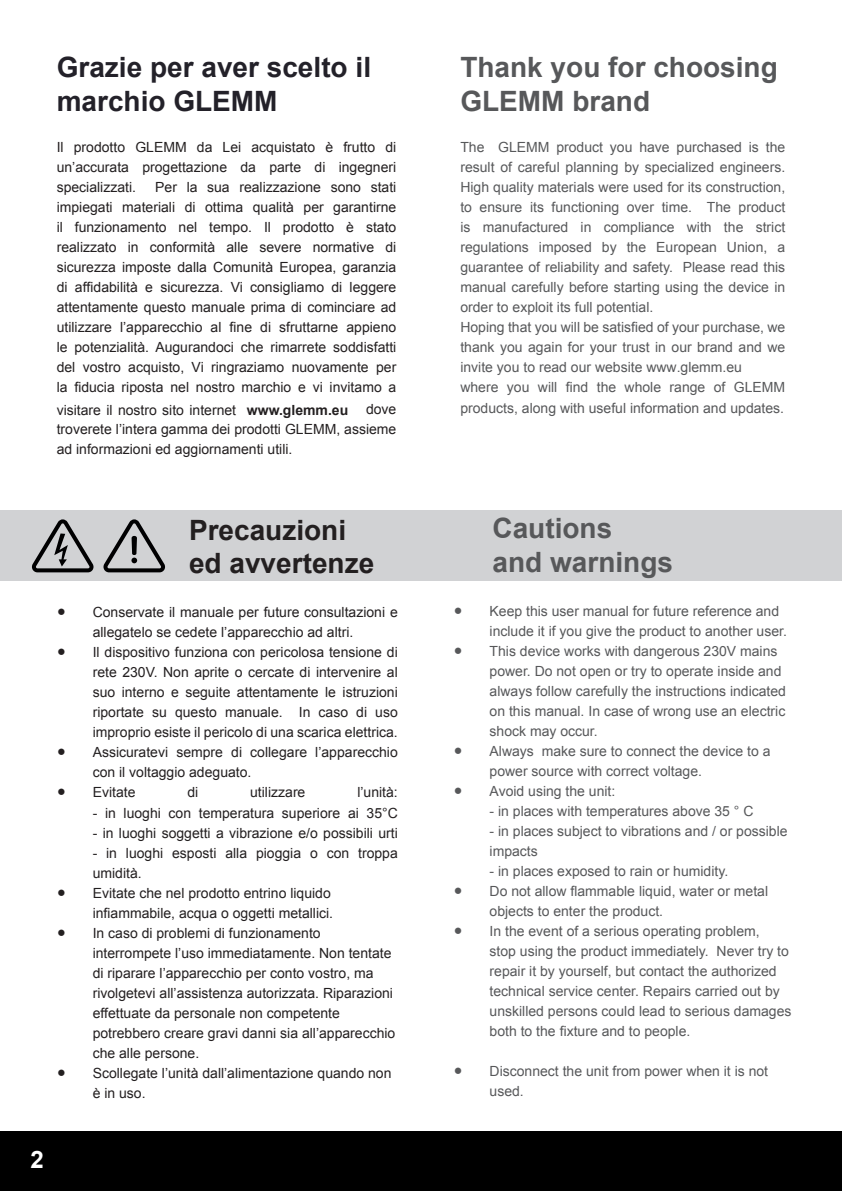
<style>
.page{position:relative;width:842px;height:1191px;background:#fff}
.page>*{position:absolute;margin:0;border:0;box-sizing:border-box;transform-origin:0 0}
.t1{font:700 28px/33.6px "Arial";color:#57585a}
.t2{font:700 28px/33.6px "Arial";color:#232129}
.t3{font:700 28px/33.6px "Arial";color:#231f20}
.t4{font:700 24px "Arial";color:#fff}
.t5{font:14px/20px "Arial";color:#231f20}
.t6{font:14px/20px "Arial";color:#57585a}
.s1{font-weight:700}
.s2{font-family:"Minion Pro";font-size:24px}
</style>
<div class="page">
<div style="left:0;top:1131px;width:842px;height:60px;background:#000"></div>
<div style="left:0;top:510px;width:842px;height:71px;background:#d1d2d4"></div>
<svg style="left:103px;top:519px;width:62px;height:53px"></svg>
<svg style="left:32px;top:519px;width:62px;height:53px"></svg>
<h1 class="t2" style="left:57px;top:51px;width:316px">Grazie per aver scelto il marchio GLEMM</h1>
<p class="t5" style="left:57px;top:137px;width:341px;text-align:justify">Il prodotto GLEMM da Lei acquistato è frutto di un’accurata progettazione da parte di ingegneri specializzati.</p>
<p class="t5" style="left:57px;top:177px;width:341px;text-align:justify;text-indent:99px">Per la sua realizzazione sono stati impiegati materiali di ottima qualità per garantirne il funzionamento nel tempo. Il prodotto è stato realizzato in conformità alle severe normative di sicurezza imposte dalla Comunità Europea, garanzia di affidabilità e sicurezza. Vi consigliamo di leggere attentamente questo manuale prima di cominciare ad utilizzare l’apparecchio al fine di sfruttarne appieno le potenzialità. Augurandoci che rimarrete soddisfatti del vostro acquisto, Vi ringraziamo nuovamente per la fiducia riposta nel nostro marchio e vi invitamo a</p>
<p class="t5" style="left:57px;top:399px;width:293px">visitare il nostro sito internet <span class="s1">www.glemm.eu</span></p>
<p class="t5" style="left:57px;top:399px;width:341px;text-align:justify;text-indent:309px">dove troverete l’intera gamma dei prodotti GLEMM, assieme ad informazioni ed aggiornamenti utili.</p>
<h1 class="t3" style="left:189px;top:513px;width:187px">Precauzioni ed avvertenze</h1>
<p class="t5" style="left:93px;top:602px;width:307px;text-indent:-36px"><span class="s2">•</span> Conservate il manuale per future consultazioni e allegatelo se cedete l’apparecchio ad altri.</p>
<p class="t5" style="left:93px;top:642px;width:307px;text-align:justify;text-indent:-36px"><span class="s2">•</span> Il dispositivo funziona con pericolosa tensione di rete 230V. Non aprite o cercate di intervenire al suo interno e seguite attentamente le istruzioni riportate su questo manuale. In caso di uso improprio esiste il pericolo di una scarica elettrica.</p>
<p class="t5" style="left:93px;top:742px;width:307px;text-indent:-36px"><span class="s2">•</span> Assicuratevi sempre di collegare l’apparecchio con il voltaggio adeguato.</p>
<p class="t5" style="left:57px;top:782px;width:80px"><span class="s2">•</span> Evitate</p>
<p class="t5" style="left:187px;top:782px;width:12px">di</p>
<p class="t5" style="left:250px;top:782px;width:57px">utilizzare</p>
<p class="t5" style="left:357px;top:782px;width:42px">l’unità:</p>
<p class="t5" style="left:93px;top:802px;width:307px">- in luoghi con temperatura superiore ai 35°C</p>
<p class="t5" style="left:93px;top:822px;width:307px">- in luoghi soggetti a vibrazione e/o possibili urti</p>
<p class="t5" style="left:93px;top:842px;width:307px">- in luoghi esposti alla pioggia o con troppa umidità.</p>
<p class="t5" style="left:57px;top:882px;width:278px;text-align:right"><span class="s2">•</span> Evitate che nel prodotto entrino liquido infiammabile, acqua o oggetti metallici.</p>
<p class="t5" style="left:93px;top:922px;width:304px;text-indent:-36px"><span class="s2">•</span> In caso di problemi di funzionamento interrompete l’uso immediatamente. Non tentate di riparare l’apparecchio per conto vostro, ma rivolgetevi all’assistenza autorizzata. Riparazioni effettuate da personale non competente potrebbero creare gravi danni sia all’apparecchio che alle persone.</p>
<p class="t5" style="left:93px;top:1062px;width:300px;text-indent:-36px"><span class="s2">•</span> Scollegate l’unità dall’alimentazione quando non è in uso.</p>
<h2 class="t4" style="left:30px;top:1143px;width:15px">2</h2>
<h1 class="t1" style="left:460px;top:51px;width:319px">Thank you for choosing<br>GLEMM brand</h1>
<p class="t6" style="left:460px;top:137px;width:326px">The GLEMM product you have purchased is the result of careful planning by specialized engineers.<br>High quality materials were used for its construction, to ensure its functioning over time. The product is manufactured in compliance with the strict regulations imposed by the European Union, a guarantee of reliability and safety. Please read this manual carefully before starting using the device in order to exploit its full potential.<br>Hoping that you will be satisfied of your purchase, we thank you again for your trust in our brand and we invite you to read our website www.glemm.eu<br>where you will find the whole range of GLEMM products, along with useful information and updates.</p>
<h1 class="t1" style="left:492px;top:512px;width:182px">Cautions<br>and warnings</h1>
<p class="t6" style="left:490px;top:601px;width:299px;text-indent:-36px"><span class="s2">•</span> Keep this user manual for future reference and include it if you give the product to another user.</p>
<p class="t6" style="left:490px;top:641px;width:298px;text-indent:-36px"><span class="s2">•</span> This device works with dangerous 230V mains power. Do not open or try to operate inside and always follow carefully the instructions indicated on this manual. In case of wrong use an electric shock may occur.</p>
<p class="t6" style="left:490px;top:741px;width:282px;text-indent:-36px"><span class="s2">•</span> Always make sure to connect the device to a power source with correct voltage.</p>
<p class="t6" style="left:454px;top:781px;width:163px"><span class="s2">•</span> Avoid using the unit:</p>
<p class="t6" style="left:490px;top:801px;width:265px">- in places with temperatures above 35 ° C</p>
<p class="t6" style="left:490px;top:821px;width:300px">- in places subject to vibrations and / or possible impacts</p>
<p class="t6" style="left:490px;top:861px;width:240px">- in places exposed to rain or humidity.</p>
<p class="t6" style="left:490px;top:881px;width:280px;text-indent:-36px"><span class="s2">•</span> Do not allow flammable liquid, water or metal objects to enter the product.</p>
<p class="t6" style="left:490px;top:921px;width:303px;text-indent:-36px"><span class="s2">•</span> In the event of a serious operating problem,<br>stop using the product immediately. Never try to repair it by yourself, but contact the authorized technical service center. Repairs carried out by unskilled persons could lead to serious damages both to the fixture and to people.</p>
<p class="t6" style="left:490px;top:1061px;width:280px;text-indent:-36px"><span class="s2">•</span> Disconnect the unit from power when it is not used.</p>
</div>
